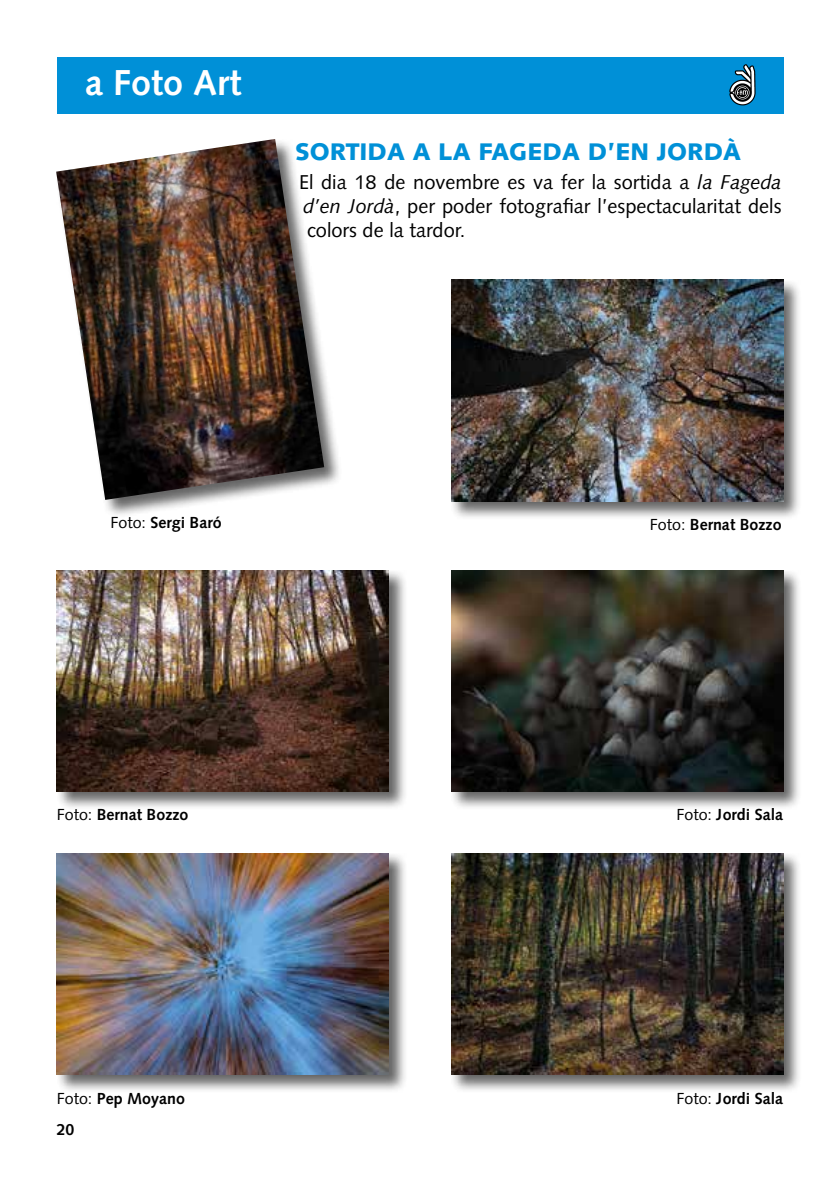
<style>
.page{position:relative;width:840px;height:1191px;background:#fff}
.page>*{position:absolute;margin:0;border:0;box-sizing:border-box;transform-origin:0 0}
.t1{font:700 36px "Syntax";color:#fff}
.t2{font:900 24px "Syntax LT Std";color:#0090d7}
.t3{font:20px/24px "Syntax LT Std";color:#000;text-align:justify}
.t4{font:700 16px "Syntax LT Std";color:#000}
.t5{font:700 16px "Syntax";color:#000}
.s1{font-style:italic}
.s2{font-weight:400}
</style>
<div class="page">
<div style="left:57px;top:57px;width:725px;height:56px;background:#0090d7"></div>
<svg style="left:729px;top:64px;width:26px;height:41px"></svg>
<div style="left:56px;top:569px;width:352px;height:241px;background:#000;opacity:.6"></div>
<img style="left:57px;top:570px;width:331px;height:221px">
<div style="left:450px;top:279px;width:352px;height:241px;background:#000;opacity:.6"></div>
<img style="left:451px;top:280px;width:331px;height:221px">
<div style="left:450px;top:569px;width:352px;height:241px;background:#000;opacity:.6"></div>
<img style="left:451px;top:570px;width:331px;height:221px">
<div style="left:450px;top:852px;width:352px;height:241px;background:#000;opacity:.6"></div>
<img style="left:451px;top:853px;width:331px;height:221px">
<div style="left:56px;top:852px;width:352px;height:241px;background:#000;opacity:.6"></div>
<img style="left:57px;top:853px;width:331px;height:221px">
<div style="left:56px;top:139px;width:286px;height:379px;background:#000;opacity:.6"></div>
<img style="left:56px;top:139px;width:268px;height:361px">
<h1 class="t1" style="left:85px;top:62px;width:158px">a Foto Art</h1>
<p class="t2" style="left:295px;top:137px;width:447px">SORTIDA A LA FAGEDA D’EN JORDÀ</p>
<p class="t3" style="left:299px;top:171px;width:484px">El dia 18 de novembre es va fer la sortida a <span class="s1">la Fageda d’en Jordà</span>, per poder fotografiar l’espectacularitat dels colors de la tardor.</p>
<p class="t4" style="left:110px;top:513px;width:113px"><span class="s2">Foto:</span> Sergi Baró</p>
<p class="t4" style="left:649px;top:515px;width:133px"><span class="s2">Foto:</span> Bernat Bozzo</p>
<p class="t4" style="left:57px;top:805px;width:133px"><span class="s2">Foto:</span> Bernat Bozzo</p>
<p class="t4" style="left:676px;top:805px;width:108px"><span class="s2">Foto:</span> Jordi Sala</p>
<p class="t4" style="left:57px;top:1088px;width:130px"><span class="s2">Foto:</span> Pep Moyano</p>
<p class="t4" style="left:676px;top:1088px;width:108px"><span class="s2">Foto:</span> Jordi Sala</p>
<p class="t5" style="left:57px;top:1120px;width:19px">20</p>
</div>
